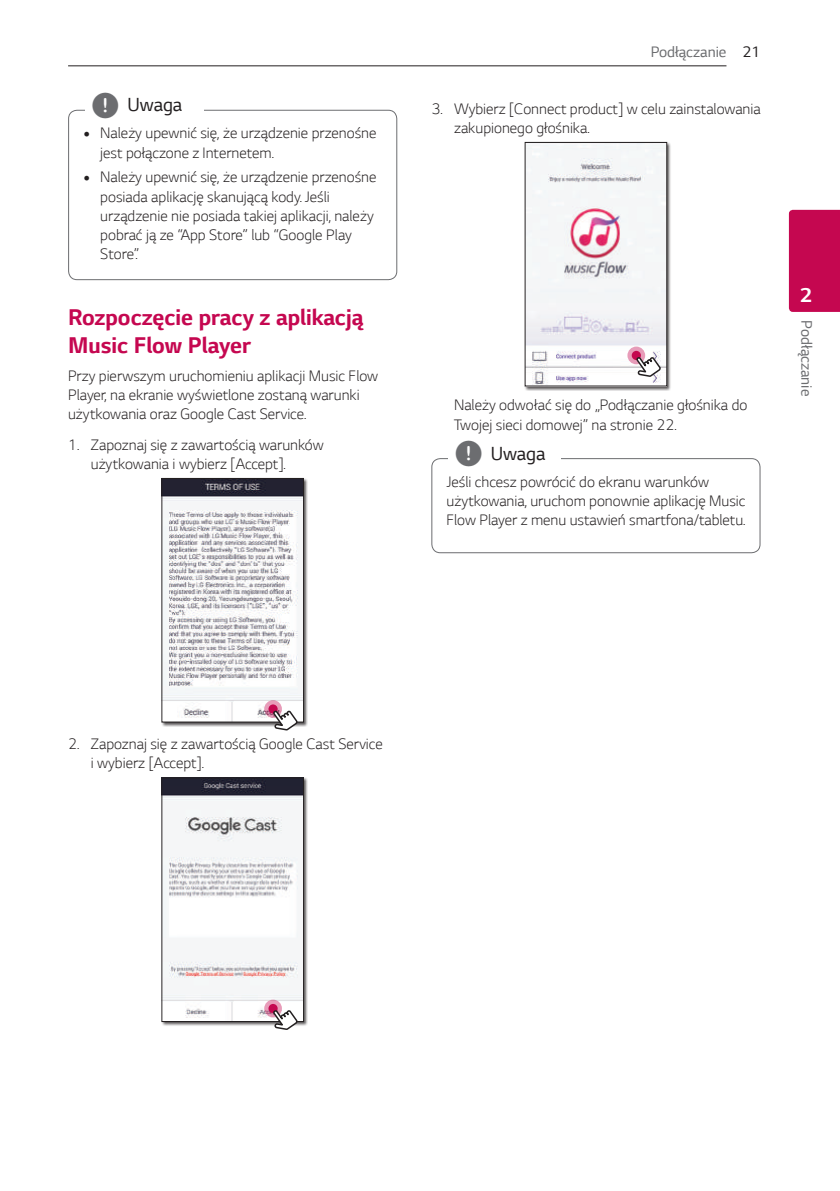
<style>
.page{position:relative;width:840px;height:1191px;background:#fff}
.page>*{position:absolute;margin:0;border:0;box-sizing:border-box;transform-origin:0 0}
.t1{font:700 24px/28px "LG Smart";color:#c50750}
.t2{font:700 21px "LG Smart";color:#fff}
.t3{font:20px "LG Smart";color:#231f20}
.t4{font:300 16px/19.2px "LG Smart";color:#231f20}
.t5{font:16px "LG Smart";color:#6c6d70}
.s1{font-family:"UPSYS Common";font-size:30px;color:#6c6d70}
.s2{color:#231f20}
</style>
<div class="page">
<hr style="left:68px;top:65px;width:658px;height:1px;background:#231f20">
<div style="left:788px;top:210px;width:51px;height:102px;background:#c50750"></div>
<div style="left:68px;top:110px;width:329px;height:170px;border:1px solid #6c6d70;border-radius:9px"></div>
<div style="left:85px;top:102px;width:118px;height:19px;background:#fff"></div>
<div style="left:161px;top:477px;width:147px;height:250px;background:#231f20;opacity:.75"></div>
<img style="left:164px;top:480px;width:137px;height:240px">
<div style="left:162px;top:478px;width:141px;height:244px;border:1px solid #231f20"></div>
<svg style="left:264px;top:700px;width:18px;height:18px"></svg>
<div style="left:268px;top:704px;width:9px;height:9px;background:#c50750;border-radius:50%"></div>
<svg style="left:271px;top:709px;width:28px;height:22px"></svg>
<div style="left:161px;top:777px;width:147px;height:249px;background:#231f20;opacity:.75"></div>
<img style="left:164px;top:780px;width:137px;height:239px">
<div style="left:162px;top:778px;width:141px;height:243px;border:1px solid #231f20"></div>
<svg style="left:264px;top:999px;width:18px;height:18px"></svg>
<div style="left:268px;top:1004px;width:9px;height:9px;background:#c50750;border-radius:50%"></div>
<svg style="left:271px;top:1008px;width:28px;height:22px"></svg>
<div style="left:524px;top:142px;width:146px;height:249px;background:#231f20;opacity:.75"></div>
<img style="left:526px;top:144px;width:138px;height:240px">
<svg style="left:627px;top:346px;width:17px;height:18px"></svg>
<div style="left:631px;top:351px;width:9px;height:9px;background:#c50750;border-radius:50%"></div>
<svg style="left:634px;top:356px;width:27px;height:22px"></svg>
<div style="left:431px;top:458px;width:329px;height:95px;border:1px solid #6c6d70;border-radius:9px"></div>
<div style="left:448px;top:450px;width:112px;height:19px;background:#fff"></div>
<p class="t3" style="left:91px;top:93px;width:93px"><span class="s1">,</span> Uwaga</p>
<p class="t4" style="left:100px;top:123px;width:277px">Należy upewnić się, że urządzenie przenośne jest połączone z Internetem.</p>
<p class="t4" style="left:100px;top:168px;width:277px">Należy upewnić się, że urządzenie przenośne posiada aplikację skanującą kody. Jeśli urządzenie nie posiada takiej aplikacji, należy pobrać ją ze “App Store” lub “Google Play Store”.</p>
<h1 class="t1" style="left:68px;top:304px;width:296px">Rozpoczęcie pracy z aplikacją<br>Music Flow Player</h1>
<p class="t4" style="left:68px;top:366px;width:311px">Przy pierwszym uruchomieniu aplikacji Music Flow<br>Player, na ekranie wyświetlone zostaną warunki użytkowania oraz Google Cast Service.</p>
<p class="t4" style="left:91px;top:435px;width:234px;text-indent:-23px">1. Zapoznaj się z zawartością warunków użytkowania i wybierz [Accept].</p>
<p class="t5" style="left:650px;top:42px;width:111px">Podłączanie <span class="s2">21</span></p>
<p class="t4" style="left:454px;top:99px;width:308px;text-indent:-23px">3. Wybierz [Connect product] w celu zainstalowania zakupionego głośnika.</p>
<p class="t4" style="left:454px;top:395px;width:294px">Należy odwołać się do „Podłączanie głośnika do<br>Twojej sieci domowej” na stronie 22.</p>
<p class="t3" style="left:454px;top:441px;width:93px"><span class="s1">,</span> Uwaga</p>
<p class="t4" style="left:446px;top:472px;width:300px">Jeśli chcesz powrócić do ekranu warunków użytkowania, uruchom ponownie aplikację Music<br>Flow Player z menu ustawień smartfona/tabletu.</p>
<h2 class="t2" style="left:799px;top:283px;width:13px">2</h2>
<p class="t5" style="left:815px;top:320px;width:77px;rotate:90deg">Podłączanie</p>
<p class="t4" style="left:91px;top:734px;width:293px;text-indent:-23px">2. Zapoznaj się z zawartością Google Cast Service i wybierz [Accept].</p>
</div>
